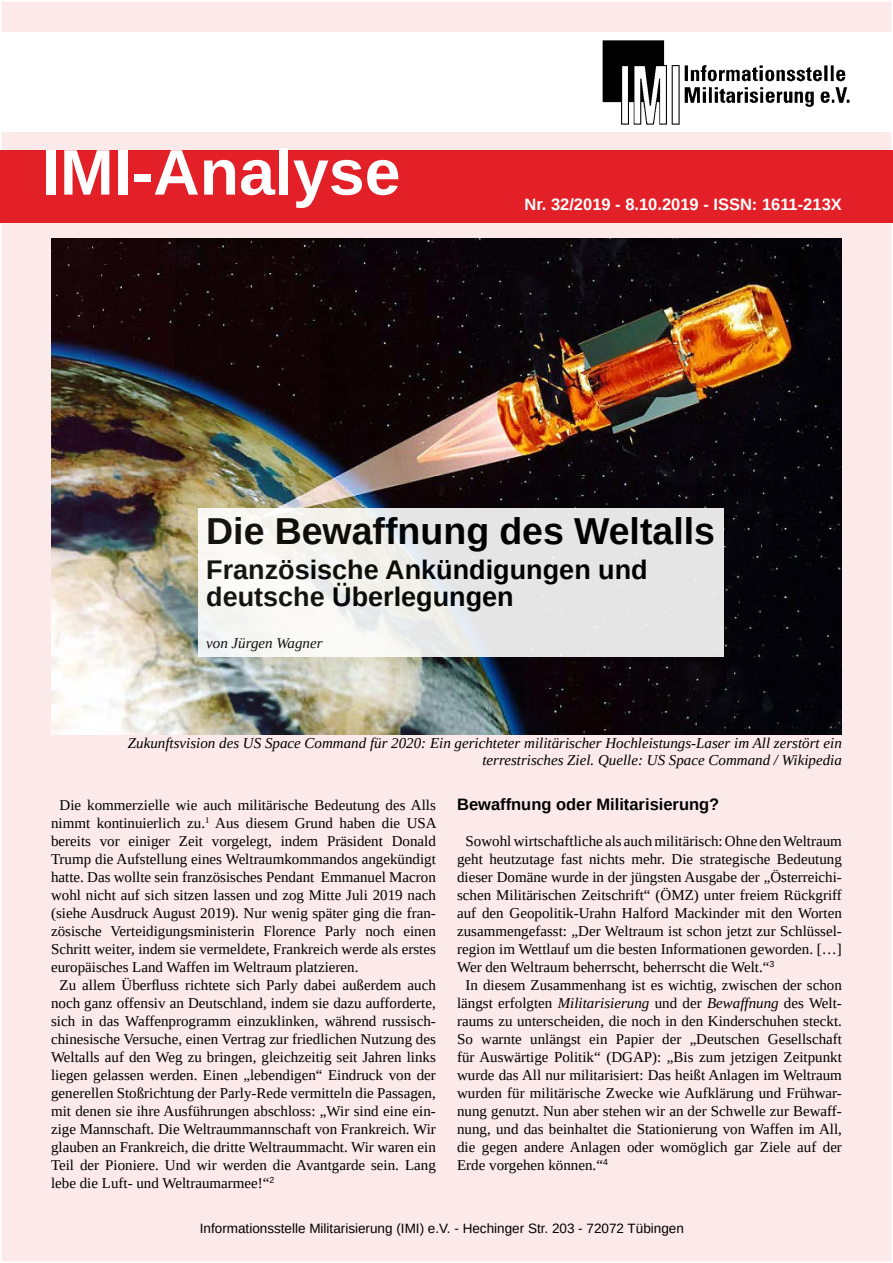
<style>
.page{position:relative;width:893px;height:1263px;background:#fff}
.page>*{position:absolute;margin:0;border:0;box-sizing:border-box;transform-origin:0 0}
.t1{font:700 64.5px "Liberation Sans";color:#fff}
.t2{font:700 37.5px "Liberation Sans";color:#000}
.t3{font:700 27px/27px "Liberation Sans";color:#000}
.t4{font:700 16.5px "Liberation Sans";color:#fff}
.t5{font:700 16.5px "Liberation Sans";color:#000}
.t6{font:15px "Liberation Serif";color:#000}
.t7{font:italic 15px/16.5px "Liberation Serif";color:#000;text-align:right}
.t8{font:13.5px "Liberation Sans";color:#000}
.s1{font-style:italic}
</style>
<div class="page">
<div style="left:0;top:0;width:893px;height:1263px;background:#fce9e9;border:2px solid #fff"></div>
<div style="left:0;top:32px;width:893px;height:100px;background:#fff"></div>
<div style="left:0;top:150px;width:893px;height:73px;background:#e31f27"></div>
<img style="left:602px;top:40px;width:248px;height:85px">
<img style="left:51px;top:238px;width:791px;height:497px">
<div style="left:198px;top:508px;width:526px;height:149px;background:linear-gradient(to right,#f8f8f4,#e0e0e2)"></div>
<h1 class="t1" style="left:42px;top:128px;width:360px">IMI-Analyse</h1>
<p class="t4" style="left:524px;top:193px;width:319px">Nr. 32/2019 - 8.10.2019 - ISSN: 1611-213X</p>
<h2 class="t2" style="left:206px;top:505px;width:510px">Die Bewaffnung des Weltalls</h2>
<h3 class="t3" style="left:206px;top:557px;width:443px">Französische Ankündigungen und deutsche Überlegungen</h3>
<p class="t7" style="left:206px;top:635px;width:118px">von Jürgen Wagner</p>
<p class="t7" style="left:128px;top:735px;width:715px">Zukunftsvision des US Space Command für 2020: Ein gerichteter militärischer Hochleistungs-Laser im All zerstört ein terrestrisches Ziel. Quelle: US Space Command / Wikipedia</p>
<p class="t6" style="left:60px;top:795px;width:378px">Die kommerzielle wie auch militärische Bedeutung des Alls</p>
<p class="t6" style="left:51px;top:813px;width:387px">nimmt kontinuierlich zu.<sup>1</sup> Aus diesem Grund haben die USA</p>
<p class="t6" style="left:51px;top:831px;width:386px">bereits vor einiger Zeit vorgelegt, indem Präsident Donald</p>
<p class="t6" style="left:51px;top:849px;width:386px">Trump die Aufstellung eines Weltraumkommandos angekündigt</p>
<p class="t6" style="left:51px;top:867px;width:386px">hatte. Das wollte sein französisches Pendant Emmanuel Macron</p>
<p class="t6" style="left:51px;top:885px;width:386px">wohl nicht auf sich sitzen lassen und zog Mitte Juli 2019 nach</p>
<p class="t6" style="left:51px;top:903px;width:386px">(siehe Ausdruck August 2019). Nur wenig später ging die fran-</p>
<p class="t6" style="left:51px;top:921px;width:386px">zösische Verteidigungsministerin Florence Parly noch einen</p>
<p class="t6" style="left:51px;top:939px;width:386px">Schritt weiter, indem sie vermeldete, Frankreich werde als erstes</p>
<p class="t6" style="left:51px;top:957px;width:309px">europäisches Land Waffen im Weltraum platzieren.</p>
<p class="t6" style="left:60px;top:975px;width:378px">Zu allem Überfluss richtete sich Parly dabei außerdem auch</p>
<p class="t6" style="left:51px;top:993px;width:386px">noch ganz offensiv an Deutschland, indem sie dazu aufforderte,</p>
<p class="t6" style="left:51px;top:1011px;width:386px">sich in das Waffenprogramm einzuklinken, während russisch-</p>
<p class="t6" style="left:51px;top:1029px;width:386px">chinesische Versuche, einen Vertrag zur friedlichen Nutzung des</p>
<p class="t6" style="left:51px;top:1047px;width:386px">Weltalls auf den Weg zu bringen, gleichzeitig seit Jahren links</p>
<p class="t6" style="left:51px;top:1065px;width:386px">liegen gelassen werden. Einen „lebendigen“ Eindruck von der</p>
<p class="t6" style="left:51px;top:1083px;width:386px">generellen Stoßrichtung der Parly-Rede vermitteln die Passagen,</p>
<p class="t6" style="left:51px;top:1101px;width:386px">mit denen sie ihre Ausführungen abschloss: „Wir sind eine ein-</p>
<p class="t6" style="left:51px;top:1119px;width:386px">zige Mannschaft. Die Weltraummannschaft von Frankreich. Wir</p>
<p class="t6" style="left:51px;top:1137px;width:386px">glauben an Frankreich, die dritte Weltraummacht. Wir waren ein</p>
<p class="t6" style="left:51px;top:1155px;width:386px">Teil der Pioniere. Und wir werden die Avantgarde sein. Lang</p>
<p class="t6" style="left:51px;top:1173px;width:225px">lebe die Luft- und Weltraumarmee!“<sup>2</sup></p>
<p class="t5" style="left:457px;top:793px;width:264px">Bewaffnung oder Militarisierung?</p>
<p class="t6" style="left:466px;top:831px;width:378px">Sowohl wirtschaftliche als auch militärisch: Ohne den Weltraum</p>
<p class="t6" style="left:457px;top:849px;width:386px">geht heutzutage fast nichts mehr. Die strategische Bedeutung</p>
<p class="t6" style="left:457px;top:867px;width:386px">dieser Domäne wurde in der jüngsten Ausgabe der „Österreichi-</p>
<p class="t6" style="left:457px;top:885px;width:386px">schen Militärischen Zeitschrift“ (ÖMZ) unter freiem Rückgriff</p>
<p class="t6" style="left:457px;top:903px;width:386px">auf den Geopolitik-Urahn Halford Mackinder mit den Worten</p>
<p class="t6" style="left:457px;top:921px;width:386px">zusammengefasst: „Der Weltraum ist schon jetzt zur Schlüssel-</p>
<p class="t6" style="left:457px;top:939px;width:386px">region im Wettlauf um die besten Informationen geworden. […]</p>
<p class="t6" style="left:457px;top:957px;width:319px">Wer den Weltraum beherrscht, beherrscht die Welt.“<sup>3</sup></p>
<p class="t6" style="left:466px;top:975px;width:378px">In diesem Zusammenhang ist es wichtig, zwischen der schon</p>
<p class="t6" style="left:457px;top:993px;width:386px">längst erfolgten <span class="s1">Militarisierung</span> und der <span class="s1">Bewaffnung</span> des Welt-</p>
<p class="t6" style="left:457px;top:1011px;width:386px">raums zu unterscheiden, die noch in den Kinderschuhen steckt.</p>
<p class="t6" style="left:457px;top:1029px;width:386px">So warnte unlängst ein Papier der „Deutschen Gesellschaft</p>
<p class="t6" style="left:457px;top:1047px;width:386px">für Auswärtige Politik“ (DGAP): „Bis zum jetzigen Zeitpunkt</p>
<p class="t6" style="left:457px;top:1065px;width:386px">wurde das All nur militarisiert: Das heißt Anlagen im Weltraum</p>
<p class="t6" style="left:457px;top:1083px;width:386px">wurden für militärische Zwecke wie Aufklärung und Frühwar-</p>
<p class="t6" style="left:457px;top:1101px;width:386px">nung genutzt. Nun aber stehen wir an der Schwelle zur Bewaff-</p>
<p class="t6" style="left:457px;top:1119px;width:386px">nung, und das beinhaltet die Stationierung von Waffen im All,</p>
<p class="t6" style="left:457px;top:1137px;width:386px">die gegen andere Anlagen oder womöglich gar Ziele auf der</p>
<p class="t6" style="left:457px;top:1155px;width:152px">Erde vorgehen können.“<sup>4</sup></p>
<p class="t8" style="left:200px;top:1220px;width:485px">Informationsstelle Militarisierung (IMI) e.V. - Hechinger Str. 203 - 72072 Tübingen</p>
</div>
